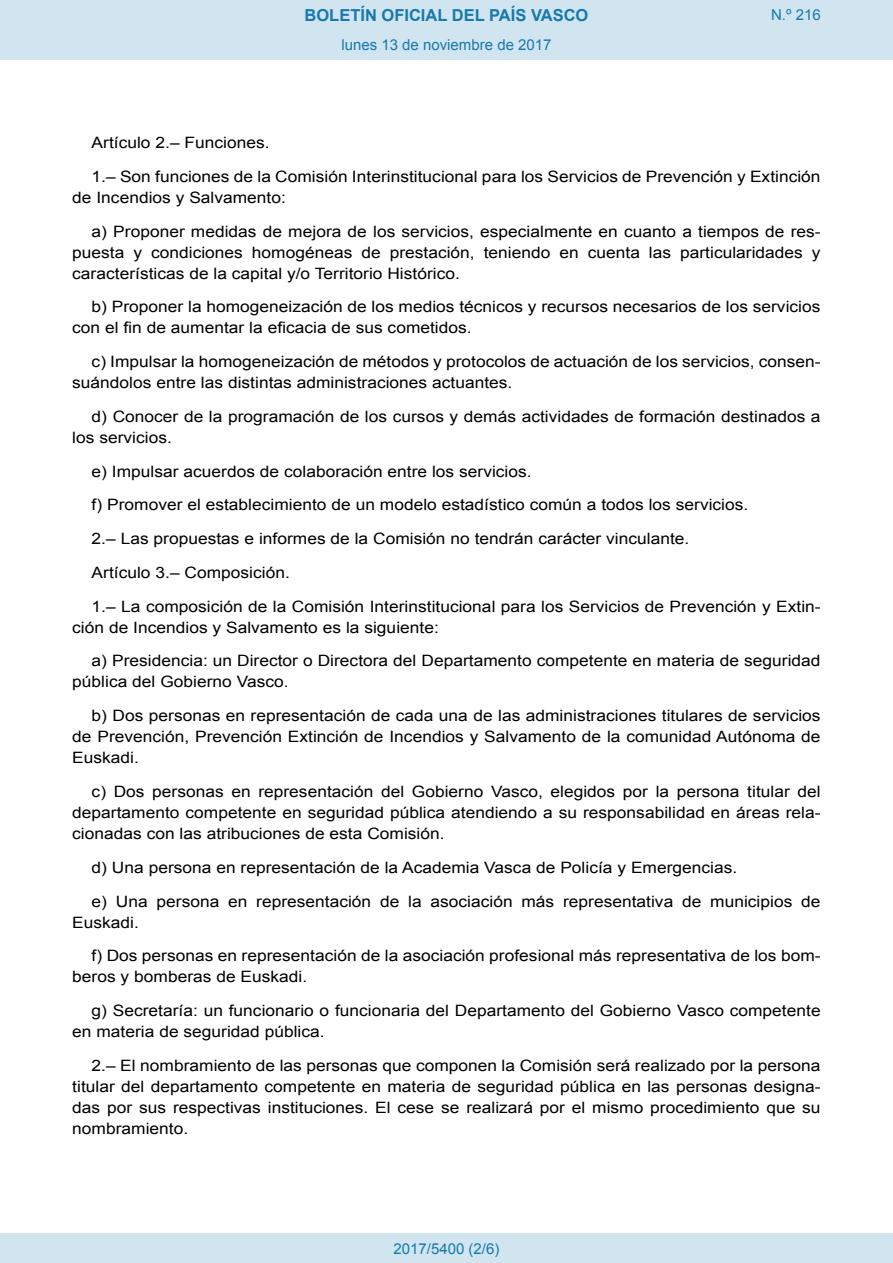
<style>
.page{position:relative;width:893px;height:1263px;background:#fff}
.page>*{position:absolute;margin:0;border:0;box-sizing:border-box;transform-origin:0 0}
.t1{font:700 16.5px "Arial";color:#1879ad}
.BOPVDetalle{font:15.6px/21px "Arial";color:#000;scale:1.11 1}
.Paginacion_Centro{font:15px "Arial";color:#1879ad}
</style>
<div class="page">
<div style="left:0;top:0;width:893px;height:60px;background:#d0e5f0"></div>
<div style="left:0;top:1233px;width:893px;height:30px;background:#d0e5f0"></div>
<p class="t1" style="left:305px;top:4px;width:285px">BOLETÍN OFICIAL DEL PAÍS VASCO</p>
<p class="Paginacion_Centro" style="left:341px;top:35px;width:212px">lunes 13 de noviembre de 2017</p>
<p class="Paginacion_Centro" style="left:771px;top:5px;width:51px">N.º 216</p>
<p class="BOPVDetalle" style="left:92px;top:132px;width:162px">Artículo 2.– Funciones.</p>
<p class="BOPVDetalle" style="left:72px;top:166px;width:676px;text-indent:19px">1.– Son funciones de la Comisión Interinstitucional para los Servicios de Prevención y Extinción de Incendios y Salvamento:</p>
<p class="BOPVDetalle" style="left:72px;top:221px;width:676px;text-align:justify;text-indent:19px">a) Proponer medidas de mejora de los servicios, especialmente en cuanto a tiempos de res&shy;puesta y condiciones homogéneas de prestación, teniendo en cuenta las particularidades y características de la capital y/o Territorio Histórico.</p>
<p class="BOPVDetalle" style="left:72px;top:297px;width:675px;text-indent:19px">b) Proponer la homogeneización de los medios técnicos y recursos necesarios de los servicios con el fin de aumentar la eficacia de sus cometidos.</p>
<p class="BOPVDetalle" style="left:72px;top:351px;width:676px;text-indent:19px">c) Impulsar la homogeneización de métodos y protocolos de actuación de los servicios, consen&shy;suándolos entre las distintas administraciones actuantes.</p>
<p class="BOPVDetalle" style="left:72px;top:406px;width:676px;text-indent:19px">d) Conocer de la programación de los cursos y demás actividades de formación destinados a los servicios.</p>
<p class="BOPVDetalle" style="left:92px;top:461px;width:398px">e) Impulsar acuerdos de colaboración entre los servicios.</p>
<p class="BOPVDetalle" style="left:92px;top:495px;width:593px">f) Promover el establecimiento de un modelo estadístico común a todos los servicios.</p>
<p class="BOPVDetalle" style="left:92px;top:528px;width:540px">2.– Las propuestas e informes de la Comisión no tendrán carácter vinculante.</p>
<p class="BOPVDetalle" style="left:92px;top:562px;width:180px">Artículo 3.– Composición.</p>
<p class="BOPVDetalle" style="left:72px;top:596px;width:676px;text-indent:19px">1.– La composición de la Comisión Interinstitucional para los Servicios de Prevención y Extin&shy;ción de Incendios y Salvamento es la siguiente:</p>
<p class="BOPVDetalle" style="left:72px;top:651px;width:676px;text-indent:19px">a) Presidencia: un Director o Directora del Departamento competente en materia de seguridad pública del Gobierno Vasco.</p>
<p class="BOPVDetalle" style="left:72px;top:705px;width:676px;text-align:justify;text-indent:19px">b) Dos personas en representación de cada una de las administraciones titulares de servicios de Prevención, Prevención Extinción de Incendios y Salvamento de la comunidad Autónoma de Euskadi.</p>
<p class="BOPVDetalle" style="left:72px;top:781px;width:676px;text-align:justify;text-indent:19px">c) Dos personas en representación del Gobierno Vasco, elegidos por la persona titular del departamento competente en seguridad pública atendiendo a su responsabilidad en áreas rela&shy;cionadas con las atribuciones de esta Comisión.</p>
<p class="BOPVDetalle" style="left:92px;top:857px;width:583px">d) Una persona en representación de la Academia Vasca de Policía y Emergencias.</p>
<p class="BOPVDetalle" style="left:72px;top:891px;width:675px;text-indent:19px">e) Una persona en representación de la asociación más representativa de municipios de<br>Euskadi.</p>
<p class="BOPVDetalle" style="left:72px;top:945px;width:676px;text-indent:19px">f) Dos personas en representación de la asociación profesional más representativa de los bom&shy;beros y bomberas de Euskadi.</p>
<p class="BOPVDetalle" style="left:72px;top:1000px;width:676px;text-indent:19px">g) Secretaría: un funcionario o funcionaria del Departamento del Gobierno Vasco competente en materia de seguridad pública.</p>
<p class="BOPVDetalle" style="left:72px;top:1055px;width:676px;text-align:justify;text-indent:19px">2.– El nombramiento de las personas que componen la Comisión será realizado por la persona titular del departamento competente en materia de seguridad pública en las personas designa&shy;das por sus respectivas instituciones. El cese se realizará por el mismo procedimiento que su nombramiento.</p>
<p class="Paginacion_Centro" style="left:393px;top:1238px;width:107px">2017/5400 (2/6)</p>
</div>
